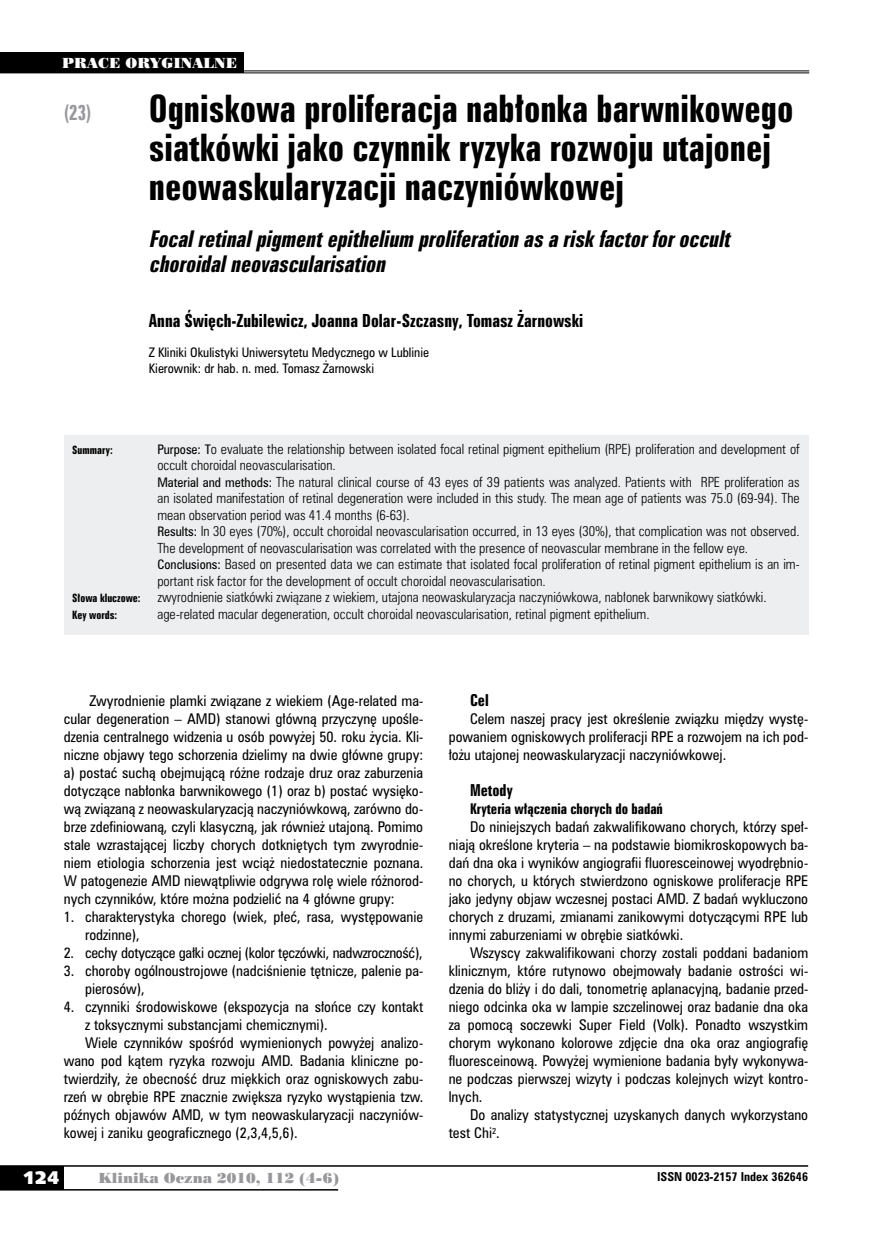
<style>
.page{position:relative;width:872px;height:1234px;background:#fff}
.page>*{position:absolute;margin:0;border:0;box-sizing:border-box;transform-origin:0 0}
.t1{font:34.5px/39px "Zurich Bd X Cn PL";color:#000}
.t2{font:italic 21px/25.5px "Zurich Bd X Cn PL";color:#000}
.t3{font:19.5px "Zurich Bd X Cn PL";color:#98989c;scale:.9 1}
.t4{font:18px "Humanst 531 U Blk PL";color:#fff}
.t5{font:16.5px "Zurich Bd X Cn PL";color:#000}
.t6{font:15px "Zurich Bd X Cn PL";color:#000}
.t7{font:13.5px/18px "Zurich Cn PL";color:#000;text-align:justify}
.t8{font:13.5px "Zurich Cn PL";letter-spacing:-.02em;color:#000}
.t9{font:13.5px "Zurich Bd X Cn PL";color:#000}
.t10{font:13.5px "Poster Bodoni PL";color:#98989c}
.t11{font:13.5px "Poster Bodoni PL";color:#fff}
.t12{font:12.75px/16.5px "Zurich Lt Cn PL";color:#000}
.t13{font:12px/16.5px "Zurich Cn PL";color:#000}
.t14{font:700 11.25px "Zurich Cn PL";color:#000}
.t15{font:10.5px "Zurich Bd X Cn PL";color:#000}
.s1{font-family:"Zurich Cn PL";font-size:12px}
</style>
<div class="page">
<div style="left:0;top:1165px;width:64px;height:24px;background:#000"></div>
<hr style="left:0;top:1164px;width:808px;height:2px;background:#000">
<hr style="left:0;top:1188px;width:338px;height:2px;background:#000">
<div style="left:64px;top:435px;width:744px;height:199px;background:#edeeef"></div>
<hr style="left:0;top:70px;width:809px;height:1px;background:#000">
<hr style="left:0;top:72px;width:809px;height:1px;background:#000">
<div style="left:0;top:52px;width:243px;height:20px;background:#000"></div>
<p class="t11" style="left:62px;top:54px;width:176px">PRACE ORYGINALNE</p>
<h3 class="t3" style="left:64px;top:100px;width:32px">(23)</h3>
<h1 class="t1" style="left:149px;top:89px;width:646px">Ogniskowa proliferacja nabłonka barwnikowego siatkówki jako czynnik ryzyka rozwoju utajonej neowaskularyzacji naczyniówkowej</h1>
<h2 class="t2" style="left:149px;top:226px;width:587px">Focalretinalpigmentepithelium proliferation asariskfactorforoccult choroidalneovascularisation</h2>
<p class="t5" style="left:149px;top:310px;width:436px">Anna Święch-Zubilewicz, Joanna Dolar-Szczasny, Tomasz Żarnowski</p>
<p class="t13" style="left:149px;top:343px;width:282px">Z Kliniki Okulistyki Uniwersytetu Medycznego w Lublinie<br>Kierownik: dr hab. n. med. Tomasz Żarnowski</p>
<p class="t15" style="left:72px;top:442px;width:42px">Summary:</p>
<p class="t12" style="left:157px;top:440px;width:644px"><span class="s1">Purpose: T</span>o evaluate the relationship between isolated focal retinal pigment epithelium (RPE) proliferation and development of occult choroidal neovascularisation.<br><span class="s1">Material and methods:</span> The natural clinical course of 43 eyes of 39 patients was analyzed. Patients with RPE proliferation as an isolated manifestation of retinal degeneration were included in this study. The mean age of patients was 75.0 (69-94). The mean observation period was 41.4 months (6-63).<br><span class="s1">Results:</span> In 30 eyes (70%), occult choroidal neovascularisation occurred, in 13 eyes (30%), that complication was not observed.<br>The development of neovascularisation was correlated with the presence of neovascular membrane in the fellow eye.<br><span class="s1">Conclusions:</span> Based on presented data we can estimate that isolated focal proliferation of retinal pigment epithelium is an im&shy;portant risk factor for the development of occult choroidal neovascularisation.</p>
<p class="t15" style="left:72px;top:591px;width:70px">Słowa kluczowe:</p>
<p class="t12" style="left:157px;top:589px;width:611px">zwyrodnienie siatkówki związane z wiekiem, utajona neowaskularyzacja naczyniówkowa, nabłonek barwnikowy siatkówki.</p>
<p class="t15" style="left:72px;top:607px;width:46px">Key words:</p>
<p class="t12" style="left:157px;top:605px;width:493px">age-related macular degeneration, occult choroidal neovascularisation, retinal pigment epithelium.</p>
<p class="t7" style="left:64px;top:691px;width:361px;text-indent:26px">Zwyrodnienie plamki związane z wiekiem (Age-related ma&shy;cular degeneration – AMD) stanowi główną przyczynę upośle&shy;dzenia centralnego widzenia u osób powyżej 50. roku życia. Kli&shy;niczne objawy tego schorzenia dzielimy na dwie główne grupy: a) postać suchą obejmującą różne rodzaje druz oraz zaburzenia dotyczące nabłonka barwnikowego (1) oraz b) postać wysięko&shy;wą związaną z neowaskularyzacją naczyniówkową, zarówno do&shy;brze zdefiniowaną, czyli klasyczną, jak również utajoną. Pomimo stale wzrastającej liczby chorych dotkniętych tym zwyrodnie&shy;niem etiologia schorzenia jest wciąż niedostatecznie poznana.<br>W patogenezie AMD niewątpliwie odgrywa rolę wiele różnorod&shy;nych czynników, które można podzielić na 4 główne grupy:</p>
<p class="t7" style="left:85px;top:907px;width:340px;text-indent:-21px">1. charakterystyka chorego (wiek, płeć, rasa, występowanie rodzinne),</p>
<p class="t8" style="left:64px;top:943px;width:360px">2. cechy dotyczące gałki ocznej (kolor tęczówki, nadwzroczność),</p>
<p class="t7" style="left:85px;top:961px;width:339px;text-indent:-21px">3. choroby ogólnoustrojowe (nadciśnienie tętnicze, palenie pa&shy;pierosów),</p>
<p class="t7" style="left:64px;top:997px;width:361px">4. czynniki środowiskowe (ekspozycja na słońce czy kontakt</p>
<p class="t7" style="left:85px;top:1015px;width:244px">z toksycznymi substancjami chemicznymi).</p>
<p class="t7" style="left:85px;top:1033px;width:340px">Wiele czynników spośród wymienionych powyżej analizo-</p>
<p class="t7" style="left:64px;top:1051px;width:361px">wano pod kątem ryzyka rozwoju AMD. Badania kliniczne po-</p>
<p class="t7" style="left:64px;top:1069px;width:361px">twierdziły, że obecność druz miękkich oraz ogniskowych zabu-</p>
<p class="t7" style="left:64px;top:1087px;width:361px">rzeń w obrębie RPE znacznie zwiększa ryzyko wystąpienia tzw.</p>
<p class="t7" style="left:64px;top:1105px;width:361px">późnych objawów AMD, w tym neowaskularyzacji naczyniów-</p>
<p class="t7" style="left:64px;top:1123px;width:235px">kowej i zaniku geograficznego (2,3,4,5,6).</p>
<p class="t6" style="left:470px;top:690px;width:20px">Cel</p>
<p class="t7" style="left:449px;top:709px;width:361px;text-indent:21px">Celem naszej pracy jest określenie związku między wystę&shy;powaniem ogniskowych proliferacji RPE a rozwojem na ich pod&shy;łożu utajonej neowaskularyzacji naczyniówkowej.</p>
<p class="t6" style="left:470px;top:780px;width:44px">Metody</p>
<p class="t9" style="left:470px;top:800px;width:194px">Kryteria włączenia chorych do badań</p>
<p class="t7" style="left:449px;top:817px;width:361px;text-indent:21px">Do niniejszych badań zakwalifikowano chorych, którzy speł&shy;niają określone kryteria – na podstawie biomikroskopowych ba&shy;dań dna oka i wyników angiografii fluoresceinowej wyodrębnio&shy;no chorych, u których stwierdzono ogniskowe proliferacje RPE jako jedyny objaw wczesnej postaci AMD. Z badań wykluczono chorych z druzami, zmianami zanikowymi dotyczącymi RPE lub innymi zaburzeniami w obrębie siatkówki.</p>
<p class="t7" style="left:449px;top:943px;width:361px;text-indent:21px">Wszyscy zakwalifikowani chorzy zostali poddani badaniom klinicznym, które rutynowo obejmowały badanie ostrości wi&shy;dzenia do bliży i do dali, tonometrię aplanacyjną, badanie przed&shy;niego odcinka oka w lampie szczelinowej oraz badanie dna oka za pomocą soczewki Super Field (Volk). Ponadto wszystkim chorym wykonano kolorowe zdjęcie dna oka oraz angiografię fluoresceinową. Powyżej wymienione badania były wykonywa&shy;ne podczas pierwszej wizyty i podczas kolejnych wizyt kontro&shy;lnych.</p>
<p class="t7" style="left:449px;top:1105px;width:361px;text-indent:21px">Do analizy statystycznej uzyskanych danych wykorzystano test Chi<sup>2</sup>.</p>
<h3 class="t4" style="left:23px;top:1165px;width:38px">124</h3>
<p class="t10" style="left:99px;top:1168px;width:242px">Klinika Oczna 2010, 112 (4-6)</p>
<p class="t14" style="left:657px;top:1168px;width:152px">ISSN 0023-2157 Index 362646</p>
</div>
